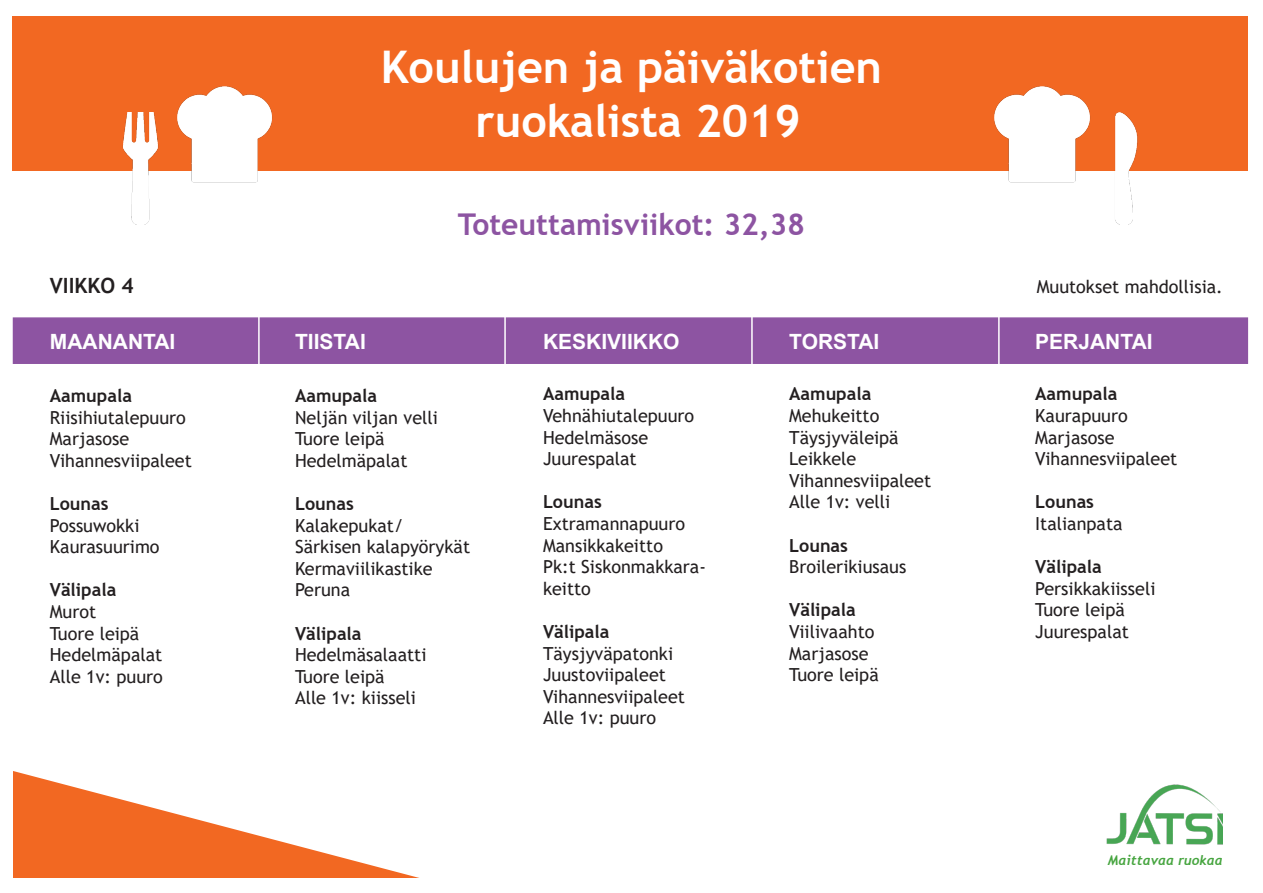
<style>
.page{position:relative;width:1263px;height:893px;background:#fff}
.page>*{position:absolute;margin:0;border:0;box-sizing:border-box;transform-origin:0 0}
.Viikonpäivä-otsikkot{font:700 45px "Trebuchet MS";color:#fff}
.t1{font:700 30px "Trebuchet MS";color:#8d54a2}
.Viikonpäivä-otsikkot-2{font:700 21px "Arial";color:#fff}
.t2{font:700 21px "Trebuchet MS";color:#231f20}
.t3{font:18px/21.6px "Trebuchet MS";color:#231f20}
.t4{font:700 18px "Trebuchet MS";color:#231f20}
.Viikonpäivä-otsikkot-3{font:italic 700 13.5px "Trebuchet";color:#47a540}
</style>
<div class="page">
<div style="left:13px;top:317px;width:1235px;height:47px;background:#8d54a2;border:2px solid #8d54a2"></div>
<div style="left:13px;top:16px;width:1235px;height:155px;background:#f26822"></div>
<hr style="left:258px;top:310px;width:2px;height:87px;background:#fff">
<hr style="left:504px;top:310px;width:2px;height:87px;background:#fff">
<hr style="left:751px;top:310px;width:2px;height:87px;background:#fff">
<hr style="left:998px;top:310px;width:2px;height:87px;background:#fff">
<img style="left:177px;top:86px;width:96px;height:97px">
<img style="left:122px;top:113px;width:37px;height:112px">
<img style="left:994px;top:86px;width:97px;height:97px">
<img style="left:1115px;top:113px;width:23px;height:112px">
<img style="left:1106px;top:784px;width:117px;height:61px">
<svg style="left:13px;top:771px;width:406px;height:107px"></svg>
<p class="Viikonpäivä-otsikkot" style="left:381px;top:39px;width:503px">Koulujen ja päiväkotien</p>
<p class="Viikonpäivä-otsikkot" style="left:475px;top:93px;width:327px">ruokalista 2019</p>
<p class="t1" style="left:458px;top:206px;width:349px">Toteuttamisviikot: 32,38</p>
<p class="t2" style="left:50px;top:272px;width:86px">VIIKKO 4</p>
<p class="t3" style="left:1037px;top:276px;width:188px">Muutokset mahdollisia.</p>
<p class="Viikonpäivä-otsikkot-2" style="left:50px;top:327px;width:127px">MAANANTAI</p>
<p class="t4" style="left:50px;top:384px;width:84px">Aamupala</p>
<p class="t3" style="left:50px;top:406px;width:137px">Riisihiutalepuuro<br>Marjasose</p>
<p class="t3" style="left:50px;top:449px;width:144px">Vihannesviipaleet</p>
<p class="t4" style="left:50px;top:492px;width:60px">Lounas</p>
<p class="t3" style="left:50px;top:514px;width:91px">Possuwokki</p>
<p class="t3" style="left:50px;top:536px;width:111px">Kaurasuurimo</p>
<p class="t4" style="left:50px;top:579px;width:68px">Välipala</p>
<p class="t3" style="left:50px;top:601px;width:48px">Murot</p>
<p class="t3" style="left:50px;top:622px;width:91px">Tuore leipä</p>
<p class="t3" style="left:50px;top:644px;width:114px">Hedelmäpalat</p>
<p class="t3" style="left:50px;top:665px;width:115px">Alle 1v: puuro</p>
<p class="Viikonpäivä-otsikkot-2" style="left:295px;top:327px;width:72px">TIISTAI</p>
<p class="Viikonpäivä-otsikkot-2" style="left:543px;top:327px;width:138px">KESKIVIIKKO</p>
<p class="Viikonpäivä-otsikkot-2" style="left:789px;top:327px;width:92px">TORSTAI</p>
<p class="Viikonpäivä-otsikkot-2" style="left:1035px;top:327px;width:119px">PERJANTAI</p>
<p class="t4" style="left:1035px;top:383px;width:84px">Aamupala</p>
<p class="t3" style="left:1035px;top:405px;width:94px">Kaurapuuro</p>
<p class="t3" style="left:1035px;top:426px;width:81px">Marjasose</p>
<p class="t3" style="left:1035px;top:448px;width:144px">Vihannesviipaleet</p>
<p class="t4" style="left:1035px;top:491px;width:60px">Lounas</p>
<p class="t3" style="left:1035px;top:513px;width:89px">Italianpata</p>
<p class="t4" style="left:1035px;top:556px;width:68px">Välipala</p>
<p class="t3" style="left:1035px;top:577px;width:122px">Persikkakiisseli</p>
<p class="t3" style="left:1035px;top:599px;width:91px">Tuore leipä</p>
<p class="t3" style="left:1035px;top:621px;width:95px">Juurespalat</p>
<p class="t4" style="left:543px;top:383px;width:84px">Aamupala</p>
<p class="t3" style="left:543px;top:405px;width:153px">Vehnähiutalepuuro</p>
<p class="t3" style="left:543px;top:426px;width:107px">Hedelmäsose</p>
<p class="t3" style="left:543px;top:448px;width:95px">Juurespalat</p>
<p class="t4" style="left:543px;top:491px;width:60px">Lounas</p>
<p class="t3" style="left:543px;top:513px;width:144px">Extramannapuuro</p>
<p class="t3" style="left:543px;top:534px;width:164px">Mansikkakeitto<br>Pk:t Siskonmakkara-</p>
<p class="t3" style="left:543px;top:577px;width:49px">keitto</p>
<p class="t4" style="left:543px;top:620px;width:68px">Välipala</p>
<p class="t3" style="left:543px;top:642px;width:132px">Täysjyväpatonki</p>
<p class="t3" style="left:543px;top:664px;width:124px">Juustoviipaleet</p>
<p class="t3" style="left:543px;top:685px;width:144px">Vihannesviipaleet</p>
<p class="t3" style="left:543px;top:707px;width:115px">Alle 1v: puuro</p>
<p class="t4" style="left:789px;top:383px;width:84px">Aamupala</p>
<p class="t3" style="left:789px;top:405px;width:92px">Mehukeitto</p>
<p class="t3" style="left:789px;top:426px;width:111px">Täysjyväleipä</p>
<p class="t3" style="left:789px;top:448px;width:69px">Leikkele</p>
<p class="t3" style="left:789px;top:469px;width:144px">Vihannesviipaleet</p>
<p class="t3" style="left:789px;top:491px;width:103px">Alle 1v: velli</p>
<p class="t4" style="left:789px;top:534px;width:60px">Lounas</p>
<p class="t3" style="left:789px;top:556px;width:119px">Broilerikiusaus</p>
<p class="t4" style="left:789px;top:599px;width:68px">Välipala</p>
<p class="t3" style="left:789px;top:621px;width:87px">Viilivaahto</p>
<p class="t3" style="left:789px;top:642px;width:81px">Marjasose</p>
<p class="t3" style="left:789px;top:664px;width:91px">Tuore leipä</p>
<p class="t4" style="left:295px;top:384px;width:84px">Aamupala</p>
<p class="t3" style="left:295px;top:406px;width:144px">Neljän viljan velli</p>
<p class="t3" style="left:295px;top:428px;width:91px">Tuore leipä</p>
<p class="t3" style="left:295px;top:449px;width:114px">Hedelmäpalat</p>
<p class="t4" style="left:295px;top:492px;width:60px">Lounas</p>
<p class="t3" style="left:295px;top:514px;width:110px">Kalakepukat/</p>
<p class="t3" style="left:295px;top:536px;width:177px">Särkisen kalapyörykät<br>Kermaviilikastike</p>
<p class="t3" style="left:295px;top:579px;width:57px">Peruna</p>
<p class="t4" style="left:295px;top:622px;width:68px">Välipala</p>
<p class="t3" style="left:295px;top:644px;width:133px">Hedelmäsalaatti</p>
<p class="t3" style="left:295px;top:665px;width:91px">Tuore leipä</p>
<p class="t3" style="left:295px;top:687px;width:122px">Alle 1v: kiisseli</p>
<p class="Viikonpäivä-otsikkot-3" style="left:1108px;top:851px;width:116px">Maittavaa ruokaa</p>
</div>
